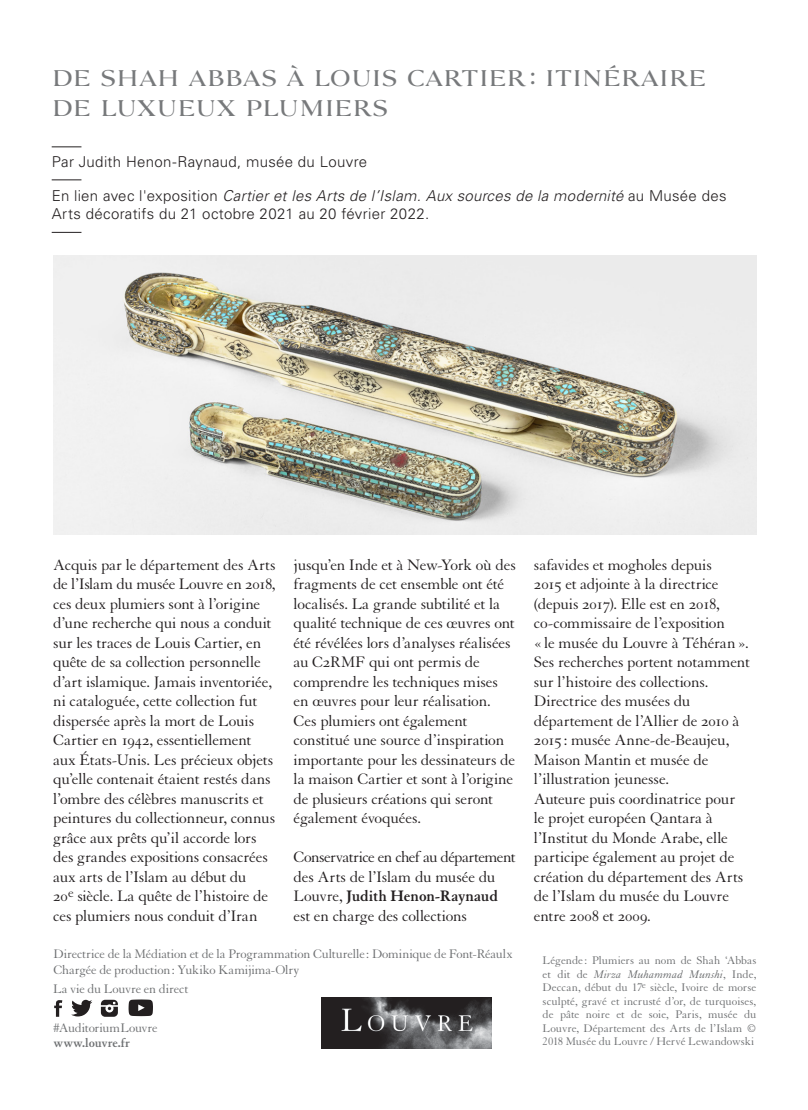
<style>
.page{position:relative;width:808px;height:1110px;background:#fff}
.page>*{position:absolute;margin:0;border:0;box-sizing:border-box;transform-origin:0 0}
.t1{font:22.5px/30px "Louvre Serif Med";color:#77797b}
.t2{font:16.5px/19.5px "Granjon LT Std";letter-spacing:-.015em;color:#231f20}
.t3{font:300 15px/18px "Univers LT Std";letter-spacing:.02em;color:#231f20}
.t4{font:13.5px/15.8px "Granjon LT Std";letter-spacing:-.015em;color:#6d6f71}
.t5{font:700 13.5px "Granjon LT Std";letter-spacing:-.005em;color:#6d6f71}
.t6{font:12px/13.5px "Granjon LT Std";letter-spacing:-.005em;color:#6d6f71;text-align:justify}
.s1{font-style:italic}
.s2{font-weight:700}
</style>
<div class="page">
<svg style="left:52px;top:146px;width:29px;height:1px"></svg>
<svg style="left:52px;top:179px;width:29px;height:1px"></svg>
<svg style="left:52px;top:232px;width:29px;height:1px"></svg>
<img style="left:321px;top:997px;width:170px;height:51px">
<svg style="left:129px;top:999px;width:24px;height:17px"></svg>
<svg style="left:54px;top:1000px;width:8px;height:17px"></svg>
<svg style="left:71px;top:1000px;width:21px;height:16px"></svg>
<svg style="left:101px;top:1000px;width:17px;height:17px"></svg>
<img style="left:53px;top:255px;width:703px;height:280px">
<h1 class="t1" style="left:52px;top:63px;width:656px">DE SHAH ABBAS À LOUIS CARTIER: ITINÉRAIRE<br>DE LUXUEUX PLUMIERS</h1>
<p class="t3" style="left:52px;top:153px;width:317px">Par Judith Henon-Raynaud, musée du Louvre</p>
<p class="t3" style="left:52px;top:187px;width:676px">En lien avec l'exposition <span class="s1">Cartier et les Arts de l’Islam. Aux sources de la modernité</span> au Musée des<br>Arts décoratifs du 21 octobre 2021 au 20 février 2022.</p>
<p class="t2" style="left:53px;top:555px;width:224px">Acquis par le département des Arts de l’Islam du musée Louvre en 2018, ces deux plumiers sont à l’origine d’une recherche qui nous a conduit sur les traces de Louis Cartier, en quête de sa collection personnelle d’art islamique. Jamais inventoriée, ni cataloguée, cette collection fut dispersée après la mort de Louis Cartier en 1942, essentiellement aux États-Unis. Les précieux objets qu’elle contenait étaient restés dans l’ombre des célèbres manuscrits et peintures du collectionneur, connus grâce aux prêts qu’il accorde lors des grandes expositions consacrées aux arts de l’Islam au début du<br>20<sup>e</sup> siècle. La quête de l’histoire de ces plumiers nous conduit d’Iran</p>
<p class="t2" style="left:294px;top:555px;width:224px">jusqu’en Inde et à New-York où des fragments de cet ensemble ont été localisés. La grande subtilité et la qualité technique de ces œuvres ont été révélées lors d’analyses réalisées au C2RMF qui ont permis de comprendre les techniques mises en œuvres pour leur réalisation.<br>Ces plumiers ont également constitué une source d’inspiration importante pour les dessinateurs de la maison Cartier et sont à l’origine de plusieurs créations qui seront également évoquées.</p>
<p class="t2" style="left:294px;top:848px;width:224px">Conservatrice en chef au département des Arts de l’Islam du musée du<br>Louvre, <span class="s2">Judith Henon-Raynaud </span>est en charge des collections</p>
<p class="t4" style="left:54px;top:946px;width:461px">Directrice de la Médiation et de la Programmation Culturelle : Dominique de Font-Réaulx<br>Chargée de production: Yukiko Kamijima-Olry</p>
<p class="t4" style="left:53px;top:981px;width:137px">La vie du Louvre en direct</p>
<p class="t4" style="left:54px;top:1021px;width:106px">#AuditoriumLouvre</p>
<p class="t5" style="left:54px;top:1036px;width:78px">www.louvre.fr</p>
<p class="t2" style="left:534px;top:555px;width:217px">safavides et mogholes depuis<br>2015 et adjointe à la directrice (depuis 2017). Elle est en 2018, co-commissaire de l’exposition<br>«le musée du Louvre à Téhéran».<br>Ses recherches portent notamment sur l’histoire des collections.<br>Directrice des musées du département de l’Allier de 2010 à<br>2015 : musée Anne-de-Beaujeu,<br>Maison Mantin et musée de l’illustration jeunesse.<br>Auteure puis coordinatrice pour le projet européen Qantara à l’Institut du Monde Arabe, elle participe également au projet de création du département des Arts de l’Islam du musée du Louvre entre 2008 et 2009.</p>
<p class="t6" style="left:543px;top:954px;width:215px">Légende : Plumiers au nom de Shah ‘Abbas et dit de <span class="s1">Mirza Muhammad Munshi</span>, Inde, Deccan, début du 17<sup>e</sup> siècle, Ivoire de morse sculpté, gravé et incrusté d’or, de turquoises, de pâte noire et de soie, Paris, musée du Louvre, Département des Arts de l’Islam © 2018 Musée du Louvre / Hervé Lewandowski</p>
</div>
